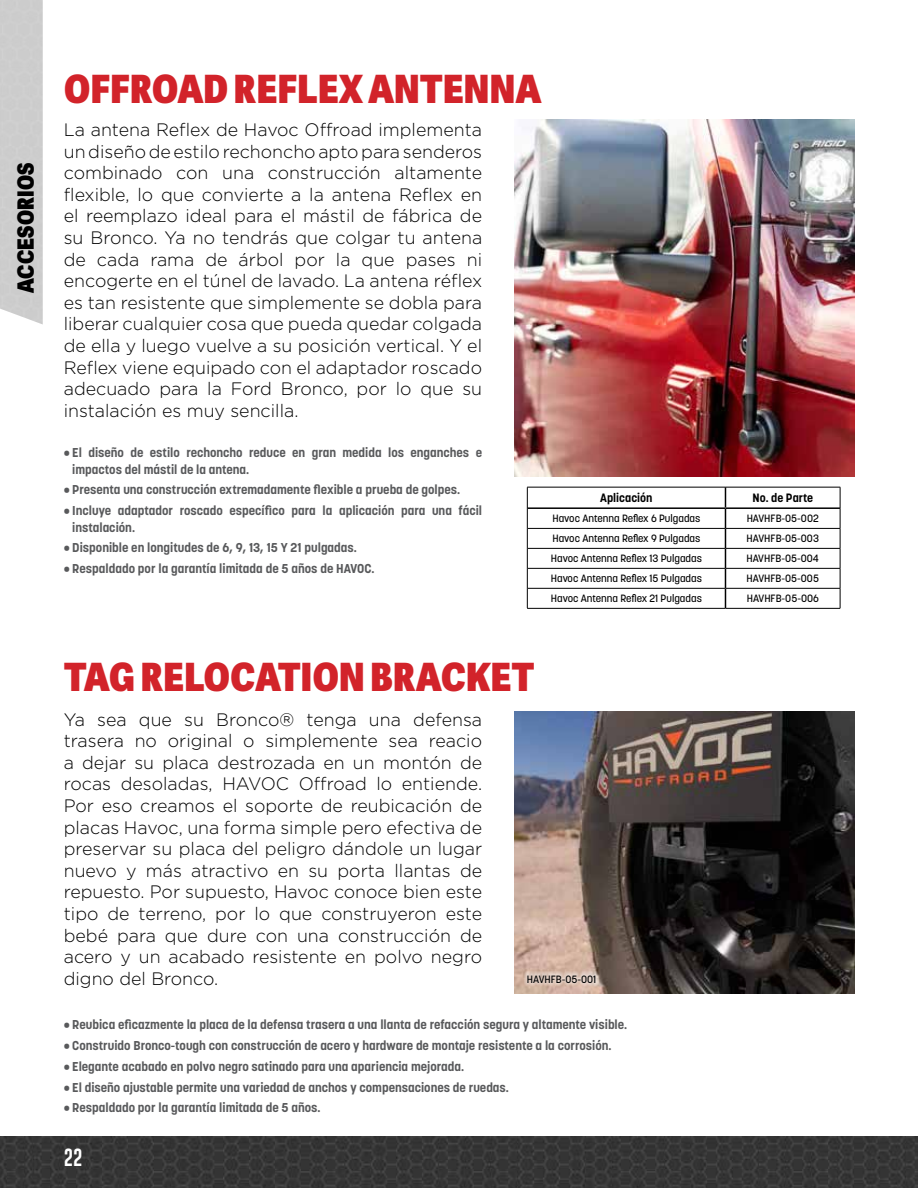
<style>
.page{position:relative;width:918px;height:1188px;background:#fff}
.page>*{position:absolute;margin:0;border:0;box-sizing:border-box;transform-origin:0 0}
.t1{font:800 39px "Adelle Sans Cnd";letter-spacing:.01em;color:#d2232a}
.t2{font:800 22.5px "Adelle Sans Cnd";letter-spacing:.01em;color:#000}
.t3{font:300 18px/21.6px "Gotham";color:#000;text-align:justify}
.t4{font:18px "Gobold";color:#fff}
.t5{font:700 12.75px/16.5px "Korolev";color:#58595b}
.t6{font:700 12px "Korolev";color:#000}
.t7{font:500 10.5px "Korolev";color:#000}
</style>
<div class="page">
<img style="left:0;top:1136px;width:918px;height:52px">
<img style="left:515px;top:120px;width:339px;height:356px">
<img style="left:515px;top:711px;width:339px;height:283px">
<hr style="left:528px;top:507px;width:197px;height:2px;background:#000">
<hr style="left:725px;top:507px;width:115px;height:2px;background:#000">
<svg style="left:725px;top:488px;width:1px;height:120px"></svg>
<hr style="left:528px;top:528px;width:197px;height:1px;background:#000">
<hr style="left:725px;top:528px;width:115px;height:1px;background:#000">
<hr style="left:528px;top:548px;width:197px;height:1px;background:#000">
<hr style="left:725px;top:548px;width:115px;height:1px;background:#000">
<hr style="left:528px;top:568px;width:197px;height:1px;background:#000">
<hr style="left:725px;top:568px;width:115px;height:1px;background:#000">
<hr style="left:528px;top:588px;width:197px;height:1px;background:#000">
<hr style="left:725px;top:588px;width:115px;height:1px;background:#000">
<hr style="left:527px;top:608px;width:198px;height:1px;background:#000">
<hr style="left:725px;top:608px;width:115px;height:1px;background:#000">
<hr style="left:527px;top:487px;width:198px;height:1px;background:#000">
<hr style="left:725px;top:487px;width:115px;height:1px;background:#000">
<svg style="left:527px;top:487px;width:1px;height:121px"></svg>
<svg style="left:840px;top:487px;width:1px;height:121px"></svg>
<svg style="left:524px;top:971px;width:76px;height:15px"></svg>
<div style="left:0;top:0;width:43px;height:325px;background:#cdcdcd"></div>
<p class="t2" style="left:11px;top:293px;width:132px;rotate:-90deg">ACCESORIOS</p>
<h1 class="t1" style="left:64px;top:64px;width:479px">OFFROAD REFLEX ANTENNA</h1>
<p class="t3" style="left:64px;top:119px;width:420px">La antena Reflex de Havoc Offroad implementa un diseño de estilo rechoncho apto para senderos combinado con una construcción altamente flexible, lo que convierte a la antena Reflex en el reemplazo ideal para el mástil de fábrica de su Bronco. Ya no tendrás que colgar tu antena de cada rama de árbol por la que pases ni encogerte en el túnel de lavado. La antena réflex es tan resistente que simplemente se dobla para liberar cualquier cosa que pueda quedar colgada de ella y luego vuelve a su posición vertical. Y el Reflex viene equipado con el adaptador roscado adecuado para la Ford Bronco, por lo que su instalación es muy sencilla.</p>
<p class="t5" style="left:72px;top:444px;width:411px;text-indent:-9px">• El diseño de estilo rechoncho reduce en gran medida los enganches e impactos del mástil de la antena.</p>
<p class="t5" style="left:64px;top:482px;width:398px">• Presenta una construcción extremadamente flexible a prueba de golpes.</p>
<p class="t5" style="left:72px;top:502px;width:411px;text-indent:-9px">• Incluye adaptador roscado específico para la aplicación para una fácil instalación.</p>
<p class="t5" style="left:64px;top:540px;width:295px">• Disponible en longitudes de 6, 9, 13, 15 Y 21 pulgadas.</p>
<p class="t5" style="left:64px;top:560px;width:312px">• Respaldado por la garantía limitada de 5 años de HAVOC.</p>
<p class="t6" style="left:600px;top:490px;width:54px">Aplicación</p>
<p class="t6" style="left:752px;top:490px;width:62px">No. de Parte</p>
<p class="t7" style="left:552px;top:512px;width:150px">Havoc Antenna Reflex 6 Pulgadas</p>
<p class="t7" style="left:747px;top:512px;width:74px">HAVHFB-05-002</p>
<p class="t7" style="left:552px;top:532px;width:150px">Havoc Antenna Reflex 9 Pulgadas</p>
<p class="t7" style="left:747px;top:532px;width:74px">HAVHFB-05-003</p>
<p class="t7" style="left:551px;top:552px;width:153px">Havoc Antenna Reflex 13 Pulgadas</p>
<p class="t7" style="left:747px;top:552px;width:74px">HAVHFB-05-004</p>
<p class="t7" style="left:551px;top:572px;width:153px">Havoc Antenna Reflex 15 Pulgadas</p>
<p class="t7" style="left:747px;top:572px;width:74px">HAVHFB-05-005</p>
<p class="t7" style="left:551px;top:592px;width:153px">Havoc Antenna Reflex 21 Pulgadas</p>
<p class="t7" style="left:747px;top:592px;width:74px">HAVHFB-05-006</p>
<h1 class="t1" style="left:64px;top:652px;width:471px">TAG RELOCATION BRACKET</h1>
<p class="t3" style="left:64px;top:708px;width:420px">Ya sea que su Bronco® tenga una defensa trasera no original o simplemente sea reacio a dejar su placa destrozada en un montón de rocas desoladas, HAVOC Offroad lo entiende.<br>Por eso creamos el soporte de reubicación de placas Havoc, una forma simple pero efectiva de preservar su placa del peligro dándole un lugar nuevo y más atractivo en su porta llantas de repuesto. Por supuesto, Havoc conoce bien este tipo de terreno, por lo que construyeron este bebé para que dure con una construcción de acero y un acabado resistente en polvo negro digno del Bronco.</p>
<p class="t7" style="left:527px;top:972px;width:71px">HAVHFB-05-001</p>
<p class="t5" style="left:64px;top:1017px;width:565px">• Reubica eficazmente la placa de la defensa trasera a una llanta de refacción segura y altamente visible.</p>
<p class="t5" style="left:64px;top:1037px;width:549px">• Construido Bronco-tough con construcción de acero y hardware de montaje resistente a la corrosión.</p>
<p class="t5" style="left:64px;top:1058px;width:402px">• Elegante acabado en polvo negro satinado para una apariencia mejorada.</p>
<p class="t5" style="left:64px;top:1079px;width:447px">• El diseño ajustable permite una variedad de anchos y compensaciones de ruedas.</p>
<p class="t5" style="left:64px;top:1100px;width:258px">• Respaldado por la garantía limitada de 5 años.</p>
<p class="t4" style="left:64px;top:1146px;width:20px">22</p>
</div>
